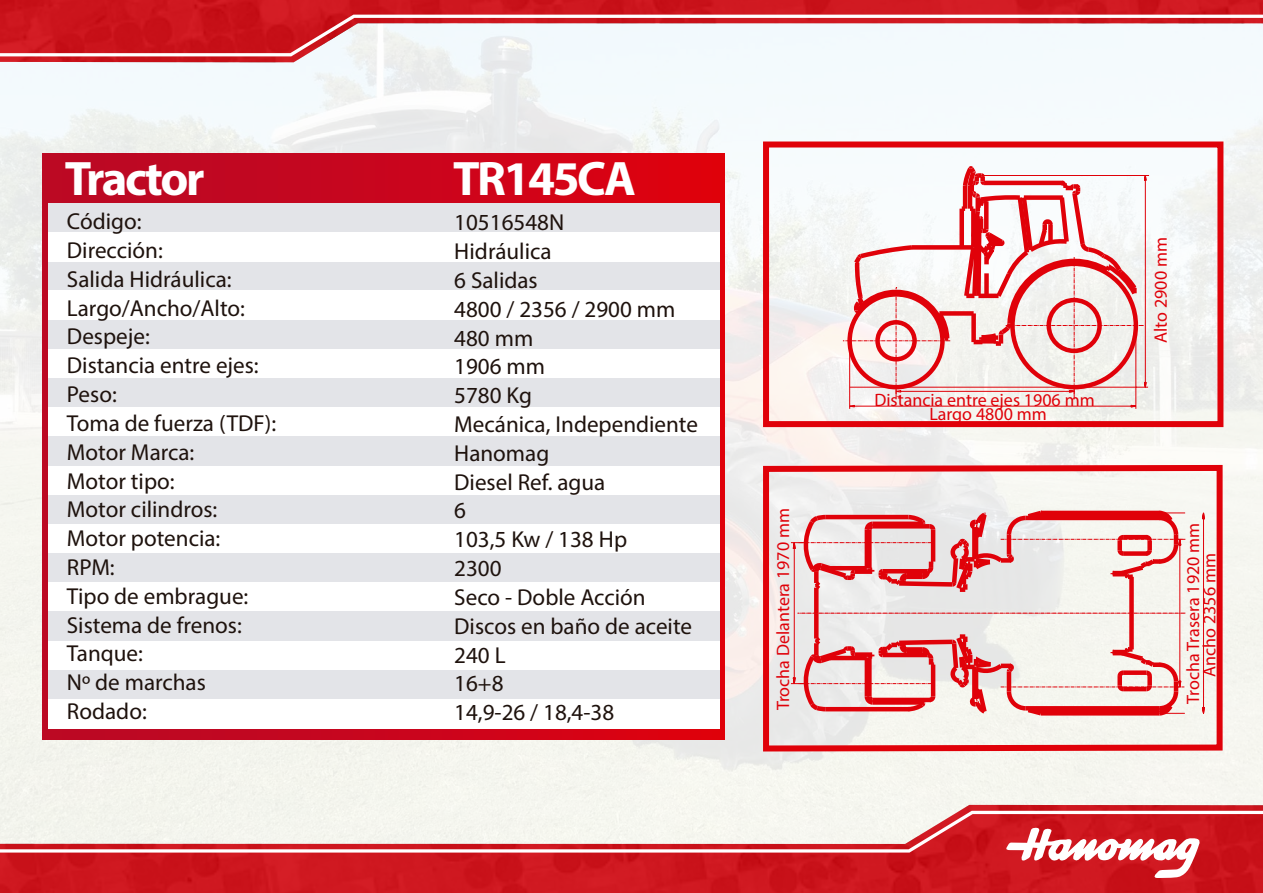
<style>
.page{position:relative;width:1263px;height:893px;background:#fff}
.page>*{position:absolute;margin:0;border:0;box-sizing:border-box;transform-origin:0 0}
.t1{font:700 48.6px "Myriad Pro";letter-spacing:-.05em;color:#fff}
.t2{font:23.1px/28.8px "Myriad Pro";color:#1e120d}
.t3{font:18px "Myriad Pro";color:#e00109}
</style>
<div class="page">
<div style="left:0;top:0;width:1263px;height:893px;background:linear-gradient(to right,#f1f3f0,#f5f7f6)"></div>
<svg style="left:0;top:805px;width:1263px;height:88px;background:#d02d34"></svg>
<svg style="left:0;top:811px;width:1263px;height:42px;fill:#f4f4ee"></svg>
<svg style="left:0;top:0;width:1263px;height:62px;fill:#d01921"></svg>
<svg style="left:0;top:15px;width:1263px;height:41px;fill:#f2f9fd"></svg>
<svg style="left:1005px;top:827px;width:196px;height:51px"></svg>
<div style="left:43px;top:153px;width:682px;height:587px;background:linear-gradient(to right,#b70826,#de0312)"></div>
<div style="left:48px;top:262px;width:671px;height:29px;background:#e3e4e8"></div>
<div style="left:48px;top:203px;width:671px;height:29px;background:#e3e4e8"></div>
<div style="left:48px;top:291px;width:671px;height:29px;background:#fff"></div>
<div style="left:48px;top:232px;width:671px;height:30px;background:#fff"></div>
<div style="left:48px;top:320px;width:671px;height:29px;background:#e3e4e8"></div>
<div style="left:48px;top:349px;width:671px;height:29px;background:#fff"></div>
<div style="left:48px;top:378px;width:671px;height:30px;background:#e3e4e8"></div>
<div style="left:48px;top:408px;width:671px;height:29px;background:#fff"></div>
<div style="left:48px;top:437px;width:671px;height:29px;background:#e3e4e8"></div>
<div style="left:48px;top:466px;width:671px;height:29px;background:#fff"></div>
<div style="left:48px;top:495px;width:671px;height:29px;background:#e3e4e8"></div>
<div style="left:48px;top:524px;width:671px;height:29px;background:#fff"></div>
<div style="left:48px;top:553px;width:671px;height:30px;background:#e3e4e8"></div>
<div style="left:48px;top:583px;width:671px;height:29px;background:#fff"></div>
<div style="left:48px;top:612px;width:671px;height:29px;background:#e3e4e8"></div>
<div style="left:48px;top:641px;width:671px;height:29px;background:#fff"></div>
<div style="left:48px;top:670px;width:671px;height:29px;background:#e3e4e8"></div>
<div style="left:48px;top:699px;width:671px;height:29px;background:#fff"></div>
<div style="left:763px;top:141px;width:460px;height:286px;border:6px solid #e00109"></div>
<svg style="left:760px;top:462px;width:465px;height:292px"></svg>
<div style="left:1129px;top:577px;width:5px;height:36px;background:#e00109"></div>
<svg style="left:814px;top:594px;width:4px;height:17px"></svg>
<div style="left:1129px;top:613px;width:5px;height:36px;background:#e00109"></div>
<svg style="left:797px;top:611px;width:388px;height:4px;background:#e9b4b3"></svg>
<svg style="left:814px;top:613px;width:4px;height:19px"></svg>
<hr style="left:1179px;top:545px;width:1px;height:136px;background:#e00109">
<hr style="left:794px;top:548px;width:1px;height:130px;background:#e00109">
<hr style="left:1203px;top:519px;width:1px;height:188px;background:#e00109">
<svg style="left:1202px;top:513px;width:3px;height:6px"></svg>
<svg style="left:1202px;top:707px;width:3px;height:7px"></svg>
<svg style="left:791px;top:507px;width:394px;height:87px"></svg>
<svg style="left:791px;top:632px;width:394px;height:87px"></svg>
<hr style="left:850px;top:387px;width:286px;height:1px;background:#e00109">
<div style="left:939px;top:311px;width:35px;height:5px;background:#e00109"></div>
<div style="left:912px;top:245px;width:61px;height:5px;background:#e00109"></div>
<div style="left:959px;top:209px;width:5px;height:38px;background:#ec7f84"></div>
<hr style="left:901px;top:391px;width:168px;height:1px;background:#e00109">
<hr style="left:849px;top:341px;width:1px;height:68px;background:#e00109">
<hr style="left:1135px;top:325px;width:1px;height:84px;background:#e00109">
<hr style="left:854px;top:406px;width:277px;height:1px;background:#e00109">
<svg style="left:843px;top:242px;width:109px;height:157px"></svg>
<svg style="left:960px;top:162px;width:189px;height:237px"></svg>
<h1 class="t1" style="left:65px;top:147px;width:141px">Tractor</h1>
<h1 class="t1" style="left:453px;top:147px;width:185px">TR145CA</h1>
<p class="t2" style="left:67px;top:207px;width:211px">Código:<br>Dirección:<br>Salida Hidráulica:<br>Largo/Ancho/Alto:<br>Despeje:<br>Distancia entre ejes:<br>Peso:<br>Toma de fuerza (TDF):<br>Motor Marca:<br>Motor tipo:<br>Motor cilindros:<br>Motor potencia:<br>RPM:<br>Tipo de embrague:<br>Sistema de frenos:<br>Tanque:<br>Nº de marchas<br>Rodado:</p>
<p class="t2" style="left:454px;top:208px;width:245px">10516548N<br>Hidráulica<br>6 Salidas<br>4800 / 2356 / 2900 mm<br>480 mm<br>1906 mm<br>5780 Kg<br>Mecánica, Independiente<br>Hanomag<br>Diesel Ref. agua<br>6<br>103,5 Kw / 138 Hp<br>2300<br>Seco - Doble Acción<br>Discos en baño de aceite<br>240 L<br>16+8<br>14,9-26 / 18,4-38</p>
<p class="t3" style="left:772px;top:710px;width:204px;rotate:-90deg">Trocha Delantera 1970 mm</p>
<p class="t3" style="left:874px;top:388px;width:222px">Distancia entre ejes 1906 mm</p>
<p class="t3" style="left:929px;top:403px;width:119px">Largo 4800 mm</p>
<p class="t3" style="left:1150px;top:343px;width:107px;rotate:-90deg">Alto 2900 mm</p>
<p class="t3" style="left:1182px;top:704px;width:183px;rotate:-90deg">Trocha Trasera 1920 mm</p>
<p class="t3" style="left:1198px;top:677px;width:125px;rotate:-90deg">Ancho 2356 mm</p>
</div>
